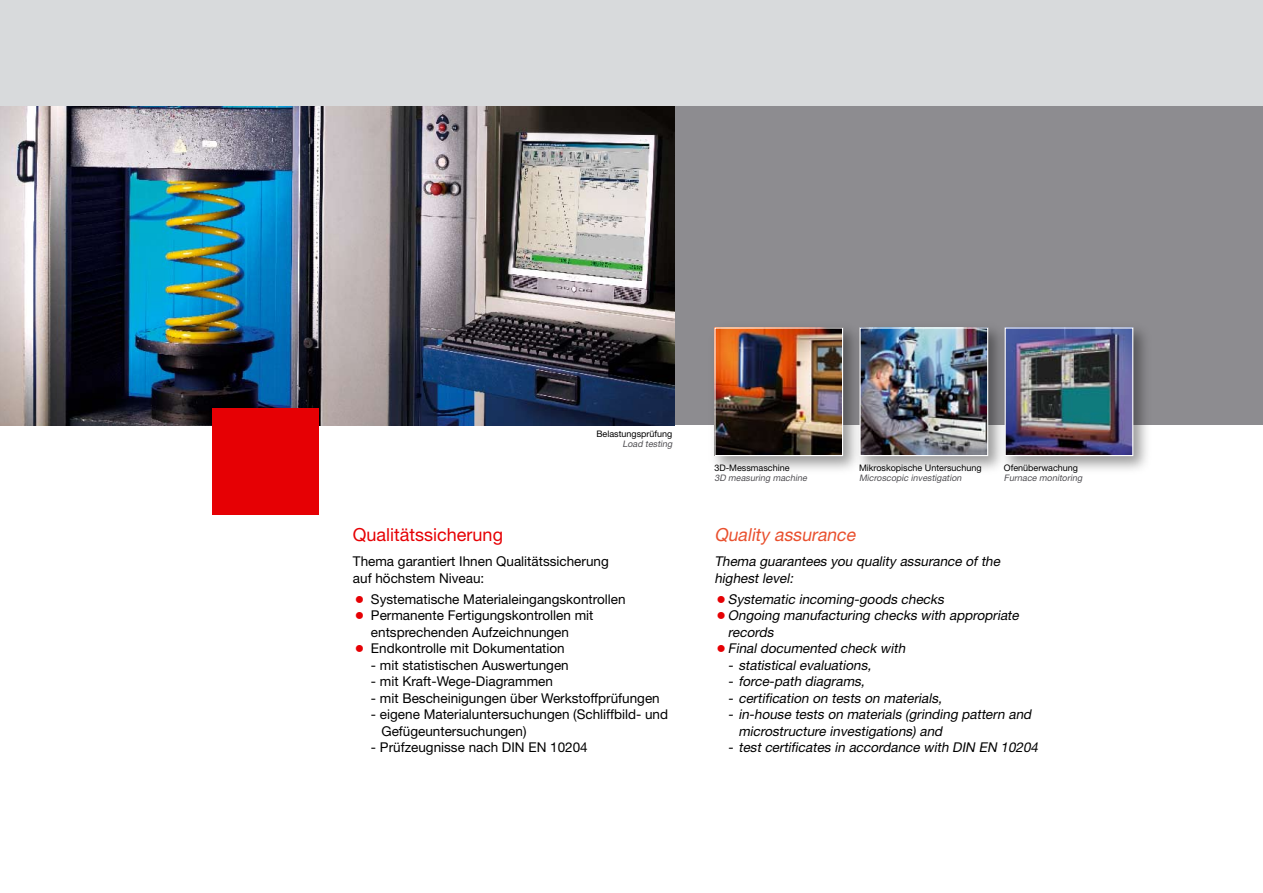
<style>
.page{position:relative;width:1263px;height:893px;background:#fff}
.page>*{position:absolute;margin:0;border:0;box-sizing:border-box;transform-origin:0 0}
.t1{font:18px "Helvetica Neue LT";color:#e60004}
.t2{font:italic 18px "Helvetica Neue LT";color:#e9502e}
.t3{font:13.5px/16.5px "Helvetica Neue LT";color:#000}
.t4{font:italic 13.5px/16.5px "Helvetica Neue LT";color:#000}
.t5{font:9px "Helvetica Neue LT";color:#000}
.t6{font:italic 9px "Helvetica Neue LT";color:#504f53}
.s1{font-family:"SIL Kai Reg Jian";color:#e60004}
.s2{font-family:"SIL Kai Reg Jian";font-style:normal;color:#e60004}
</style>
<div class="page">
<div style="left:0;top:0;width:1263px;height:106px;background:#d8dadc"></div>
<div style="left:0;top:106px;width:1263px;height:319px;background:#8d8c90"></div>
<img style="left:0;top:106px;width:674px;height:319px">
<div style="left:213px;top:408px;width:106px;height:106px;background:#e60004"></div>
<div style="left:709px;top:322px;width:153px;height:153px;background:#000;opacity:.4"></div>
<img style="left:716px;top:329px;width:125px;height:125px">
<div style="left:714px;top:327px;width:129px;height:129px;border:1px solid #fff"></div>
<div style="left:999px;top:322px;width:153px;height:153px;background:#000;opacity:.4"></div>
<img style="left:1007px;top:329px;width:124px;height:125px">
<div style="left:1005px;top:327px;width:128px;height:129px;border:1px solid #fff"></div>
<div style="left:854px;top:322px;width:153px;height:153px;background:#000;opacity:.4"></div>
<img style="left:861px;top:329px;width:125px;height:125px">
<div style="left:859px;top:327px;width:129px;height:129px;border:1px solid #fff"></div>
<p class="t5" style="left:596px;top:428px;width:78px">Belastungsprüfung</p>
<p class="t6" style="left:622px;top:438px;width:53px">Load testing</p>
<h1 class="t1" style="left:353px;top:524px;width:152px">Qualitätssicherung</h1>
<p class="t3" style="left:353px;top:553px;width:257px">Thema garantiert Ihnen Qualitätssicherung auf höchstem Niveau:</p>
<p class="t3" style="left:353px;top:590px;width:274px"><span class="s1">●</span> Systematische Materialeingangskontrollen</p>
<p class="t3" style="left:353px;top:607px;width:242px;text-align:center"><span class="s1">●</span> Permanente Fertigungskontrollen mit entsprechenden Aufzeichnungen</p>
<p class="t3" style="left:353px;top:640px;width:213px"><span class="s1">●</span> Endkontrolle mit Dokumentation</p>
<p class="t3" style="left:371px;top:656px;width:199px">- mit statistischen Auswertungen</p>
<p class="t3" style="left:371px;top:673px;width:184px">- mit Kraft-Wege-Diagrammen</p>
<p class="t3" style="left:371px;top:689px;width:290px">- mit Bescheinigungen über Werkstoffprüfungen</p>
<p class="t3" style="left:381px;top:706px;width:288px;text-indent:-11px">- eigene Materialuntersuchungen (Schliffbild- und<br>Gefügeuntersuchungen)</p>
<p class="t3" style="left:371px;top:739px;width:218px">- Prüfzeugnisse nach DIN EN 10204</p>
<p class="t5" style="left:714px;top:462px;width:77px">3D-Messmaschine</p>
<p class="t6" style="left:714px;top:472px;width:96px">3D measuring machine</p>
<p class="t5" style="left:859px;top:462px;width:124px">Mikroskopische Untersuchung</p>
<p class="t6" style="left:859px;top:472px;width:106px">Microscopic investigation</p>
<p class="t5" style="left:1004px;top:462px;width:76px">Ofenüberwachung</p>
<p class="t6" style="left:1004px;top:472px;width:82px">Furnace monitoring</p>
<h1 class="t2" style="left:714px;top:524px;width:146px">Quality assurance</h1>
<p class="t4" style="left:714px;top:553px;width:290px">Thema guarantees you quality assurance of the highest level:</p>
<p class="t4" style="left:714px;top:590px;width:234px"><span class="s2">●</span> Systematic incoming-goods checks</p>
<p class="t4" style="left:728px;top:607px;width:295px;text-indent:-14px"><span class="s2">●</span> Ongoing manufacturing checks with appropriate records</p>
<p class="t4" style="left:714px;top:640px;width:195px"><span class="s2">●</span> Final documented check with</p>
<p class="t4" style="left:728px;top:656px;width:148px">- statistical evaluations,</p>
<p class="t4" style="left:728px;top:673px;width:141px">- force-path diagrams,</p>
<p class="t4" style="left:728px;top:689px;width:218px">- certification on tests on materials,</p>
<p class="t4" style="left:738px;top:706px;width:297px;text-indent:-11px">- in-house tests on materials (grinding pattern and microstructure investigations) and</p>
<p class="t4" style="left:728px;top:739px;width:314px">- test certificates in accordance with DIN EN 10204</p>
</div>
